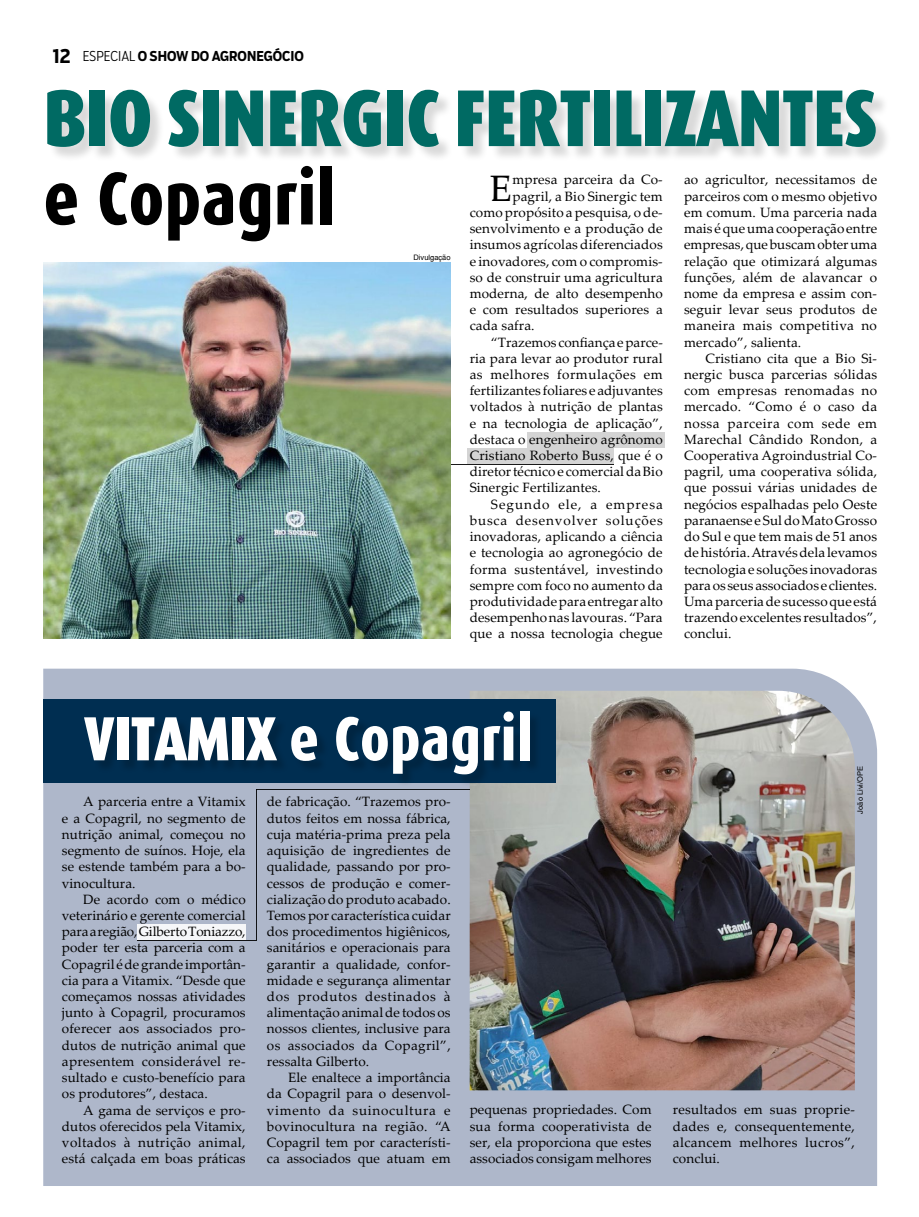
<style>
.page{position:relative;width:919px;height:1217px;background:#fff}
.page>*{position:absolute;margin:0;border:0;box-sizing:border-box;transform-origin:0 0}
.t1{font:900 80.7px "Dax Condensed";letter-spacing:-.01em;color:#006a63}
.t2{font:800 75px "Dax Condensed";color:#000}
.t3{font:800 62.4px "Dax Condensed";color:#fff}
.t4{font:36.75px "Palatino Linotype";color:#000}
.t5{font:13.5px/16.2px "Palatino Linotype";letter-spacing:.01em;color:#000;text-align:justify}
.t6{font:700 13.5px "Boomer Cond";color:#000}
.t7{font:13.5px "Palatino Linotype";letter-spacing:.065em;color:#000}
.t8{font:13.5px "Palatino Linotype";letter-spacing:.04em;color:#000}
.t9{font:13.5px "Palatino Linotype";letter-spacing:.075em;color:#000}
.t10{font:7.5px "Switzerland";color:#000}
.s1{font-size:19.5px}
.s2{font-weight:300}
.s3{font-weight:900}
</style>
<div class="page">
<div style="left:527px;top:432px;width:137px;height:16px;background:#d0d0d0"></div>
<div style="left:467px;top:448px;width:146px;height:15px;background:#d0d0d0"></div>
<hr style="left:450px;top:463px;width:163px;height:1px;background:#000">
<div style="left:43px;top:668px;width:834px;height:517px;background:#aeb7ca"></div>
<img style="left:43px;top:262px;width:407px;height:376px">
<img style="left:469px;top:690px;width:385px;height:400px">
<div style="left:49px;top:92px;width:842px;height:70px;background:#000;opacity:.15"></div>
<div style="left:43px;top:698px;width:513px;height:84px;background:#002e51"></div>
<div style="left:86px;top:713px;width:456px;height:74px;background:#000;opacity:.2"></div>
<div style="left:137px;top:924px;width:109px;height:16px;background:#f6f7f9"></div>
<hr style="left:137px;top:940px;width:120px;height:1px;background:#000">
<hr style="left:256px;top:788px;width:214px;height:1px;background:#000">
<hr style="left:256px;top:789px;width:1px;height:151px;background:#000">
<p class="t6" style="left:53px;top:48px;width:253px"><span class="s1">12</span> <span class="s2">ESPECIAL</span> O SHOW DO AGRONEGÓCIO</p>
<h1 class="t1" style="left:43px;top:73px;width:835px">BIO SINERGIC FERTILIZANTES</h1>
<h2 class="t2" style="left:43px;top:157px;width:294px">e Copagril</h2>
<p class="t10" style="left:413px;top:252px;width:39px">Divulgação</p>
<h3 class="t4" style="left:489px;top:162px;width:24px">E</h3>
<p class="t5" style="left:512px;top:171px;width:152px">mpresa parceira da Co-</p>
<p class="t5" style="left:512px;top:187px;width:152px">pagril, a Bio Sinergic tem</p>
<p class="t5" style="left:469px;top:203px;width:194px">como propósito a pesquisa, o de-</p>
<p class="t5" style="left:469px;top:220px;width:194px">senvolvimento e a produção de</p>
<p class="t5" style="left:469px;top:236px;width:194px">insumos agrícolas diferenciados</p>
<p class="t5" style="left:469px;top:252px;width:194px">e inovadores, com o compromis-</p>
<p class="t5" style="left:469px;top:268px;width:194px">so de construir uma agricultura</p>
<p class="t5" style="left:469px;top:284px;width:194px">moderna, de alto desempenho</p>
<p class="t5" style="left:469px;top:301px;width:194px">e com resultados superiores a</p>
<p class="t5" style="left:469px;top:317px;width:66px">cada safra.</p>
<p class="t5" style="left:491px;top:333px;width:173px">“Trazemos confiança e parce-</p>
<p class="t5" style="left:469px;top:349px;width:194px">ria para levar ao produtor rural</p>
<p class="t8" style="left:469px;top:365px;width:194px">as melhores formulações em</p>
<p class="t5" style="left:469px;top:382px;width:195px">fertilizantes foliares e adjuvantes</p>
<p class="t5" style="left:469px;top:398px;width:194px">voltados à nutrição de plantas</p>
<p class="t5" style="left:469px;top:414px;width:194px">e na tecnologia de aplicação”,</p>
<p class="t5" style="left:469px;top:430px;width:194px">destaca o engenheiro agrônomo</p>
<p class="t5" style="left:469px;top:446px;width:194px">Cristiano Roberto Buss, que é o</p>
<p class="t5" style="left:469px;top:463px;width:194px">diretor técnico e comercial da Bio</p>
<p class="t5" style="left:469px;top:479px;width:133px">Sinergic Fertilizantes.</p>
<p class="t9" style="left:491px;top:494px;width:173px">Segundo ele, a empresa</p>
<p class="t7" style="left:469px;top:510px;width:195px">busca desenvolver soluções</p>
<p class="t5" style="left:469px;top:527px;width:194px">inovadoras, aplicando a ciência</p>
<p class="t5" style="left:469px;top:544px;width:194px">e tecnologia ao agronegócio de</p>
<p class="t5" style="left:469px;top:560px;width:195px">forma sustentável, investindo</p>
<p class="t5" style="left:469px;top:576px;width:194px">sempre com foco no aumento da</p>
<p class="t5" style="left:469px;top:592px;width:195px">produtividade para entregar alto</p>
<p class="t5" style="left:469px;top:608px;width:194px">desempenho nas lavouras. “Para</p>
<p class="t5" style="left:469px;top:625px;width:194px">que a nossa tecnologia chegue</p>
<p class="t5" style="left:684px;top:171px;width:195px">ao agricultor, necessitamos de parceiros com o mesmo objetivo em comum. Uma parceria nada mais é que uma cooperação entre empresas, que buscam obter uma relação que otimizará algumas funções, além de alavancar o nome da empresa e assim con&shy;seguir levar seus produtos de maneira mais competitiva no mercado”, salienta.</p>
<p class="t5" style="left:684px;top:349px;width:195px;text-indent:21px">Cristiano cita que a Bio Si&shy;nergic busca parcerias sólidas com empresas renomadas no mercado. “Como é o caso da nossa parceira com sede em Marechal Cândido Rondon, a Cooperativa Agroindustrial Co&shy;pagril, uma cooperativa sólida, que possui várias unidades de negócios espalhadas pelo Oeste paranaense e Sul do Mato Grosso do Sul e que tem mais de 51 anos de história. Através dela levamos tecnologia e soluções inovadoras para os seus associados e clientes.<br>Uma parceria de sucesso que está trazendo excelentes resultados”, conclui.</p>
<h3 class="t3" style="left:84px;top:703px;width:450px"><span class="s3">VITAMIX</span> e Copagril</h3>
<p class="t5" style="left:62px;top:793px;width:185px;text-indent:21px">A parceria entre a Vitamix e a Copagril, no segmento de nutrição animal, começou no segmento de suínos. Hoje, ela se estende também para a bo&shy;vinocultura.</p>
<p class="t5" style="left:62px;top:890px;width:185px;text-indent:21px">De acordo com o médico veterinário e gerente comercial para a região, Gilberto Toniazzo, poder ter esta parceria com a Copagril é de grande importân&shy;cia para a Vitamix. “Desde que começamos nossas atividades junto à Copagril, procuramos oferecer aos associados pro&shy;dutos de nutrição animal que apresentem considerável re&shy;sultado e custo-benefício para os produtores”, destaca.</p>
<p class="t5" style="left:62px;top:1100px;width:185px;text-indent:21px">A gama de serviços e pro&shy;dutos oferecidos pela Vitamix, voltados à nutrição animal, está calçada em boas práticas</p>
<p class="t10" style="left:855px;top:813px;width:49px;rotate:-90deg">João Livi/OPE</p>
<p class="t5" style="left:267px;top:793px;width:185px">de fabricação. “Trazemos pro&shy;dutos feitos em nossa fábrica, cuja matéria-prima preza pela aquisição de ingredientes de qualidade, passando por pro&shy;cessos de produção e comer&shy;cialização do produto acabado.<br>Temos por característica cuidar dos procedimentos higiênicos, sanitários e operacionais para garantir a qualidade, confor&shy;midade e segurança alimentar dos produtos destinados à alimentação animal de todos os nossos clientes, inclusive para os associados da Copagril”, ressalta Gilberto.</p>
<p class="t5" style="left:267px;top:1068px;width:185px;text-indent:21px">Ele enaltece a importância da Copagril para o desenvol&shy;vimento da suinocultura e bovinocultura na região. “A Copagril tem por característi&shy;ca associados que atuam em</p>
<p class="t5" style="left:469px;top:1100px;width:183px">pequenas propriedades. Com sua forma cooperativista de ser, ela proporciona que estes associados consigam melhores</p>
<p class="t5" style="left:672px;top:1100px;width:183px">resultados em suas proprie&shy;dades e, consequentemente, alcancem melhores lucros”, conclui.</p>
</div>
